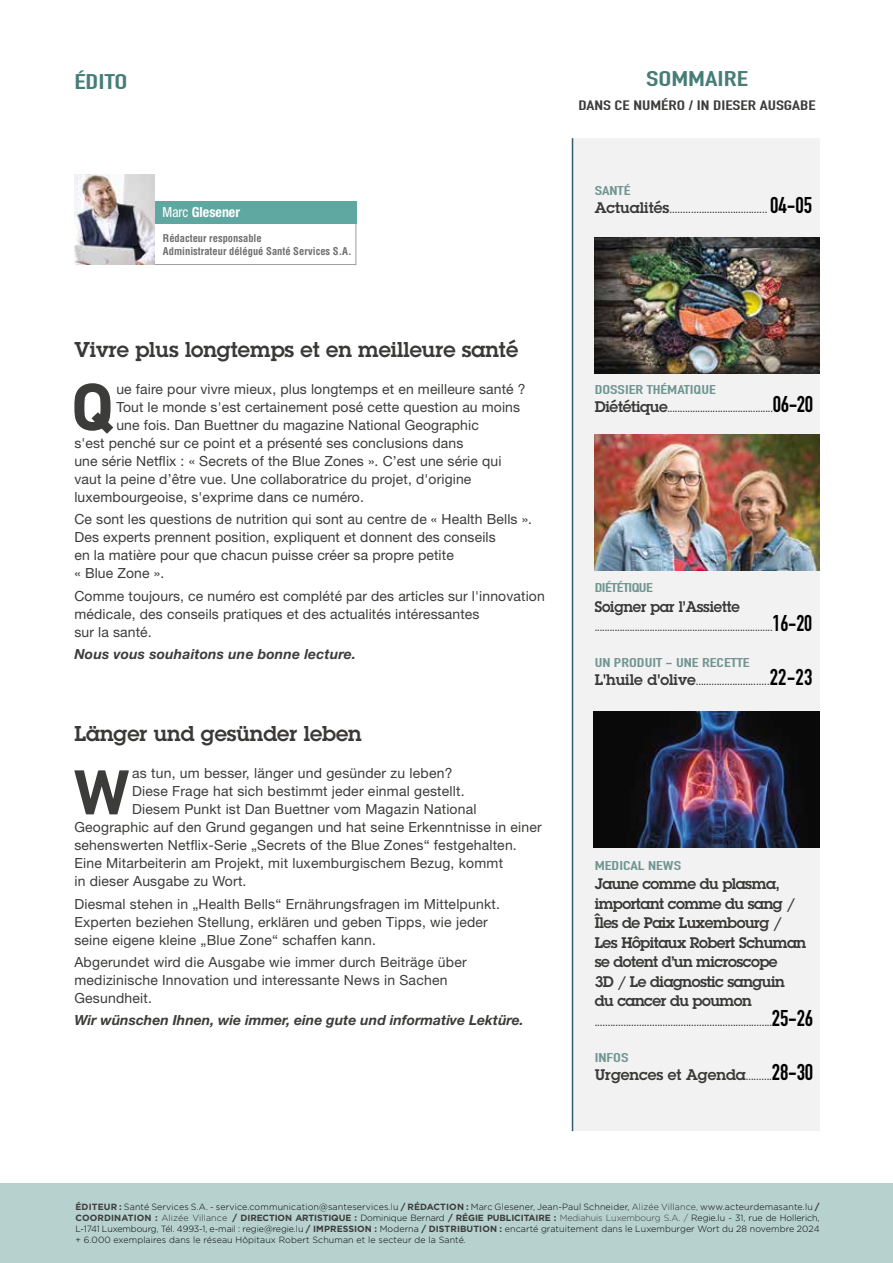
<style>
.page{position:relative;width:893px;height:1263px;background:#fff}
.page>*{position:absolute;margin:0;border:0;box-sizing:border-box;transform-origin:0 0}
.t1{font:700 67.65px "DIN Next LT Pro";color:#3c3c3b}
.t2{font:700 64.8px "DIN Next LT Pro";color:#3c3c3b}
.t3{font:700 22.5px "DIN Condensed";letter-spacing:-.01em;color:#000}
.t4{font:700 22.5px "DIN Condensed";letter-spacing:-.01em;color:#000;scale:.96 1}
.t5{font:600 21px "Lubalin Graph Std";color:#3a3938}
.t6{font:700 21px "DIN Condensed";color:#477d78;scale:1.45 1}
.t7{font:600 15px/19.5px "Lubalin Graph Std";letter-spacing:-.03em;color:#3a3938}
.t8{font:600 15px "Lubalin Graph Std";color:#3a3938}
.t9{font:600 15px "Lubalin Graph Std";letter-spacing:-.01em;color:#3a3938;scale:.96 1}
.t10{font:13.95px/18px "Helvetica Neue LT Std";letter-spacing:.01em;color:#3c3c3b}
.t11{font:italic 700 13.95px "Helvetica Neue LT Std";color:#3c3c3b}
.t12{font:700 condensed 13.95px "Helvetica Neue LT Std";color:#fff}
.t13{font:700 13.5px "DIN Condensed";color:#3c3c3b;scale:1.45 1}
.t14{font:700 12.6px "DIN Condensed";color:#709591;scale:1.45 1}
.t15{font:700 12.6px "DIN Condensed";letter-spacing:-.03em;color:#709591;scale:1.45 1}
.t16{font:700 condensed 10.5px/12.6px "Helvetica LT Std";color:#706f6f}
.t17{font:300 9px/11.2px "Gotham";letter-spacing:.01em;color:#000;text-align:justify}
.t18{font:600 9px "Lubalin Graph Std";color:#3a3938}
.t19{font:600 9px "Lubalin Graph Std";color:#3a3938;scale:.96 1}
.s1{font-weight:400}
.s2{font-size:15px}
.s3{font-size:9px}
.s4{font-weight:700;color:#3c3c3b}
.s5{color:#282827}
.s6{color:#3c3c3b}
</style>
<div class="page">
<div style="left:0;top:1183px;width:893px;height:80px;background:#b7d1cf"></div>
<div style="left:573px;top:138px;width:247px;height:993px;background:#f2f2f2"></div>
<hr style="left:572px;top:138px;width:1px;height:993px;background:#365a67">
<div style="left:154px;top:222px;width:202px;height:43px;border:1px solid #9d9d9c"></div>
<div style="left:154px;top:201px;width:202px;height:23px;background:#5fa7a1"></div>
<img style="left:74px;top:174px;width:80px;height:91px">
<img style="left:595px;top:435px;width:225px;height:136px">
<img style="left:594px;top:711px;width:226px;height:137px">
<img style="left:595px;top:237px;width:225px;height:136px">
<h3 class="t6" style="left:74px;top:68px;width:38px">ÉDITO</h3>
<p class="t12" style="left:163px;top:204px;width:79px"><span class="s1">Marc</span> Glesener</p>
<p class="t16" style="left:163px;top:232px;width:190px">Rédacteur responsable<br>Administrateur délégué Santé Services S.A.</p>
<h3 class="t5" style="left:74px;top:335px;width:445px">Vivre plus longtemps et en meilleure santé</h3>
<h1 class="t1" style="left:71px;top:367px;width:44px">Q</h1>
<p class="t10" style="left:116px;top:380px;width:411px">ue faire pour vivre mieux, plus longtemps et en meilleure santé ?</p>
<p class="t10" style="left:116px;top:398px;width:405px">Tout le monde s'est certainement posé cette question au moins</p>
<p class="t10" style="left:116px;top:416px;width:364px">une fois. Dan Buettner du magazine National Geographic</p>
<p class="t10" style="left:74px;top:434px;width:390px">s'est penché sur ce point et a présenté ses conclusions dans</p>
<p class="t10" style="left:74px;top:452px;width:429px">une série Netflix : « Secrets of the Blue Zones ». C’est une série qui</p>
<p class="t10" style="left:74px;top:470px;width:399px">vaut la peine d’être vue. Une collaboratrice du projet, d'origine</p>
<p class="t10" style="left:74px;top:488px;width:291px">luxembourgeoise, s'exprime dans ce numéro.</p>
<p class="t10" style="left:74px;top:510px;width:459px">Ce sont les questions de nutrition qui sont au centre de « Health Bells ».<br>Des experts prennent position, expliquent et donnent des conseils<br>en la matière pour que chacun puisse créer sa propre petite<br>« Blue Zone ».</p>
<p class="t10" style="left:74px;top:586px;width:472px">Comme toujours, ce numéro est complété par des articles sur l'innovation médicale, des conseils pratiques et des actualités intéressantes<br>sur la santé.</p>
<p class="t11" style="left:74px;top:645px;width:283px">Nous vous souhaitons une bonne lecture.</p>
<h3 class="t5" style="left:74px;top:720px;width:289px">Länger und gesünder leben</h3>
<h2 class="t2" style="left:74px;top:754px;width:57px">W</h2>
<p class="t10" style="left:132px;top:764px;width:322px">as tun, um besser, länger und gesünder zu leben?</p>
<p class="t10" style="left:132px;top:782px;width:334px">Diese Frage hat sich bestimmt jeder einmal gestellt.</p>
<p class="t10" style="left:132px;top:800px;width:346px">Diesem Punkt ist Dan Buettner vom Magazin National</p>
<p class="t10" style="left:74px;top:818px;width:469px">Geographic auf den Grund gegangen und hat seine Erkenntnisse in einer</p>
<p class="t10" style="left:74px;top:836px;width:444px">sehenswerten Netflix-Serie „Secrets of the Blue Zones“ festgehalten.</p>
<p class="t10" style="left:74px;top:854px;width:430px">Eine Mitarbeiterin am Projekt, mit luxemburgischem Bezug, kommt</p>
<p class="t10" style="left:74px;top:872px;width:174px">in dieser Ausgabe zu Wort.</p>
<p class="t10" style="left:74px;top:894px;width:427px">Diesmal stehen in „Health Bells“ Ernährungsfragen im Mittelpunkt.<br>Experten beziehen Stellung, erklären und geben Tipps, wie jeder seine eigene kleine „Blue Zone“ schaffen kann.</p>
<p class="t10" style="left:74px;top:953px;width:394px">Abgerundet wird die Ausgabe wie immer durch Beiträge über medizinische Innovation und interessante News in Sachen<br>Gesundheit.</p>
<p class="t11" style="left:74px;top:1011px;width:451px">Wir wünschen Ihnen, wie immer, eine gute und informative Lektüre.</p>
<h3 class="t6" style="left:646px;top:64px;width:72px">SOMMAIRE</h3>
<p class="t13" style="left:578px;top:96px;width:165px">DANS CE NUMÉRO / IN DIESER AUSGABE</p>
<p class="t14" style="left:595px;top:182px;width:26px">SANTÉ</p>
<p class="t18" style="left:595px;top:204px;width:174px"><span class="s2">Actualités</span>.....................................</p>
<h3 class="t3" style="left:770px;top:190px;width:44px">04-05</h3>
<p class="t14" style="left:595px;top:381px;width:85px">DOSSIER THÉMATIQUE</p>
<p class="t18" style="left:595px;top:403px;width:180px"><span class="s2">Diététique</span>..........................................</p>
<h3 class="t3" style="left:773px;top:389px;width:42px">06-20</h3>
<p class="t15" style="left:595px;top:579px;width:42px">DIÉTÉTIQUE</p>
<p class="t9" style="left:595px;top:596px;width:153px">Soigner par l’Assiette</p>
<p class="t19" style="left:595px;top:622px;width:187px">.......................................................................</p>
<h3 class="t4" style="left:773px;top:608px;width:43px">16-20</h3>
<p class="t14" style="left:595px;top:654px;width:108px">UN PRODUIT - UNE RECETTE</p>
<p class="t18" style="left:595px;top:676px;width:177px"><span class="s2">L'huile d'olive</span>............................</p>
<h3 class="t3" style="left:770px;top:662px;width:44px">22-23</h3>
<p class="t14" style="left:595px;top:857px;width:61px">MEDICAL NEWS</p>
<p class="t7" style="left:595px;top:874px;width:213px">Jaune comme du plasma, important comme du sang /<br>Îles de Paix Luxembourg /<br>Les Hôpitaux Robert Schuman se dotent d’un microscope<br>3D / Le diagnostic sanguin du cancer du poumon</p>
<p class="t18" style="left:595px;top:1017px;width:179px">....................................................................</p>
<h3 class="t3" style="left:772px;top:1003px;width:43px">25-26</h3>
<p class="t14" style="left:595px;top:1049px;width:25px">INFOS</p>
<p class="t8" style="left:595px;top:1064px;width:179px">Urgences et Agenda<span class="s3">..........</span></p>
<h3 class="t3" style="left:772px;top:1057px;width:43px">28-30</h3>
<p class="t17" style="left:75px;top:1201px;width:746px"><span class="s4">ÉDITEUR :</span> Santé Services S.A. - service.communication@santeservices.lu <span class="s4">/ RÉDACTION :</span> Marc Glesener, Jean-Paul Schneider, <span class="s5">Alizée Villance,</span> www.acteurdemasante.lu <span class="s4">/ COORDINATION :</span> <span class="s5">Alizée Villance</span> <span class="s4">/ DIRECTION ARTISTIQUE :</span> Dominique Bernard <span class="s4">/ RÉGIE PUBLICITAIRE :</span> <span class="s6">Mediahuis Luxembourg S.A. /</span> Regie.lu - 31, rue de Hollerich, L-1741 Luxembourg, Tél. 4993-1, e-mail : regie@regie.lu <span class="s4">/ IMPRESSION :</span> Moderna <span class="s4">/ DISTRIBUTION :</span> encarté gratuitement dans le Luxemburger Wort du 28 novembre 2024 + 6.000 exemplaires dans le réseau Hôpitaux Robert Schuman et le secteur de la Santé.</p>
</div>
